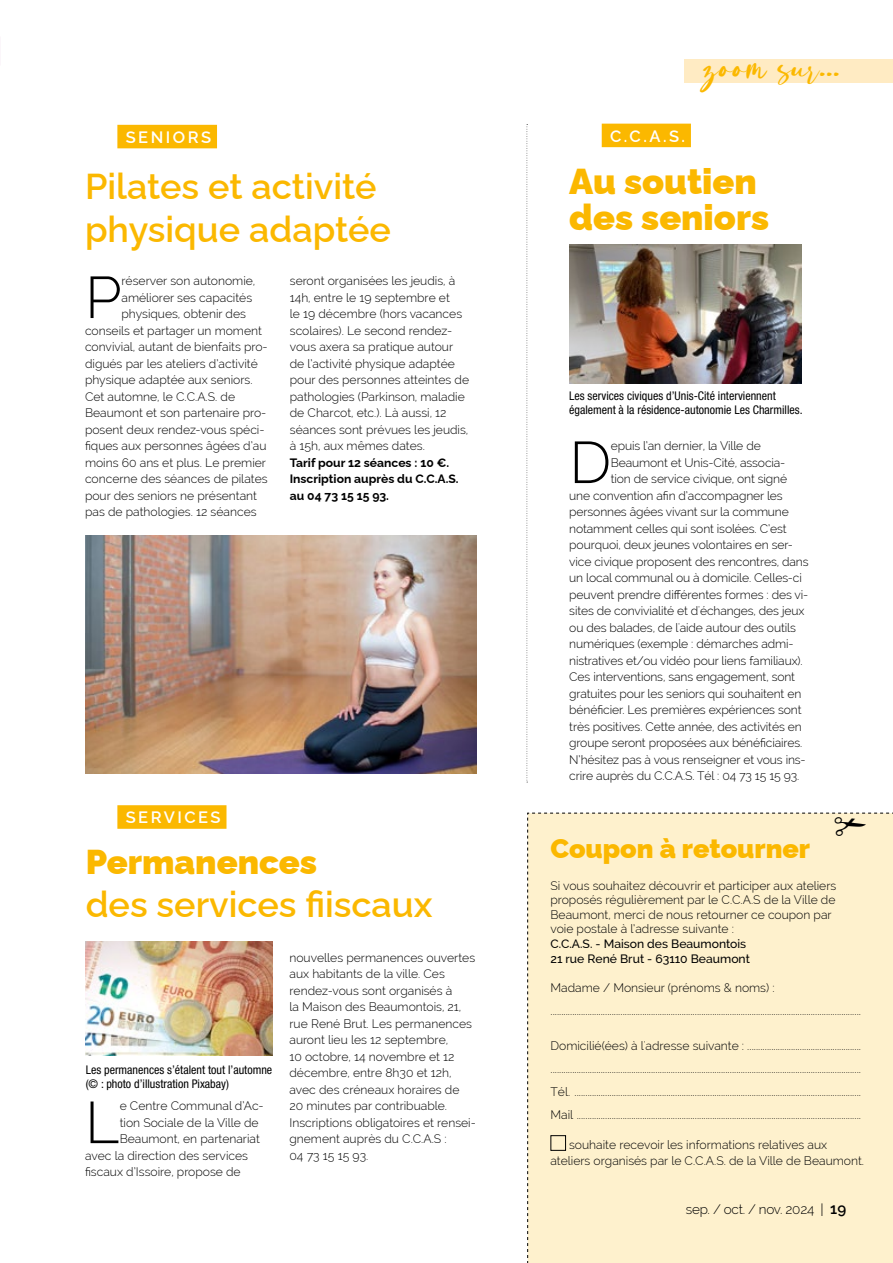
<style>
.page{position:relative;width:893px;height:1263px;background:#fff}
.page>*{position:absolute;margin:0;border:0;box-sizing:border-box;transform-origin:0 0}
.t1{font:300 58.65px "Raleway";color:#000}
.t2{font:44.4px "Oliver Blush";color:#fbb800}
.t3{font:600 36px/43.2px "Raleway";color:#fbb800}
.t4{font:900 36px/36px "Raleway";color:#fbb800}
.t5{font:900 34.5px "Raleway";color:#fbb800}
.t6{font:900 27px "Raleway";color:#fbb800}
.t7{font:600 16.5px "Raleway";letter-spacing:.15em;color:#fff}
.t8{font:300 13.5px "Raleway";letter-spacing:-.02em;color:#000}
.t9{font:300 12.15px/16.5px "Raleway";color:#000}
.t10{font:700 12.15px/16.5px "Raleway";color:#000}
.t11{font:500 12.15px/14.5px "Raleway";color:#000}
.t12{font:condensed 12px/13.5px "Helvetica Neue LT Std";color:#000}
.s1{font-size:17.55px}
.s2{font-weight:600;font-size:15px}
</style>
<div class="page">
<div style="left:602px;top:124px;width:89px;height:23px;background:#fbb800"></div>
<div style="left:117px;top:805px;width:109px;height:24px;background:#fbb800"></div>
<div style="left:117px;top:125px;width:100px;height:23px;background:#fbb800"></div>
<img style="left:569px;top:244px;width:232px;height:139px">
<img style="left:86px;top:942px;width:187px;height:114px">
<img style="left:85px;top:536px;width:392px;height:238px">
<svg style="left:526px;top:124px;width:2px;height:659px"></svg>
<div style="left:684px;top:60px;width:209px;height:23px;background:#ffebc3"></div>
<div style="left:527px;top:813px;width:366px;height:450px;background:#fef1cd"></div>
<h3 class="t7" style="left:126px;top:124px;width:87px">SENIORS</h3>
<h3 class="t3" style="left:85px;top:161px;width:307px">Pilates et activité physique adaptée</h3>
<h1 class="t1" style="left:85px;top:263px;width:38px">P</h1>
<p class="t9" style="left:122px;top:272px;width:135px">réserver son autonomie,</p>
<p class="t9" style="left:122px;top:289px;width:132px">améliorer ses capacités</p>
<p class="t9" style="left:122px;top:305px;width:126px">physiques, obtenir des</p>
<p class="t9" style="left:85px;top:322px;width:178px">conseils et partager un moment</p>
<p class="t9" style="left:85px;top:338px;width:184px">convivial, autant de bienfaits pro-</p>
<p class="t9" style="left:85px;top:355px;width:174px">digués par les ateliers d’activité</p>
<p class="t9" style="left:85px;top:371px;width:169px">physique adaptée aux seniors.</p>
<p class="t9" style="left:85px;top:388px;width:152px">Cet automne, le C.C.A.S. de</p>
<p class="t9" style="left:85px;top:404px;width:183px">Beaumont et son partenaire pro-</p>
<p class="t9" style="left:85px;top:421px;width:181px">posent deux rendez-vous spéci-</p>
<p class="t9" style="left:85px;top:437px;width:183px">fiques aux personnes âgées d’au</p>
<p class="t9" style="left:85px;top:454px;width:183px">moins 60 ans et plus. Le premier</p>
<p class="t9" style="left:85px;top:470px;width:184px">concerne des séances de pilates</p>
<p class="t9" style="left:85px;top:487px;width:173px">pour des seniors ne présentant</p>
<p class="t9" style="left:85px;top:503px;width:173px">pas de pathologies. 12 séances</p>
<p class="t9" style="left:290px;top:272px;width:181px">seront organisées les jeudis, à<br>14h, entre le 19 septembre et<br>le 19 décembre (hors vacances scolaires). Le second rendez&shy;vous axera sa pratique autour de l’activité physique adaptée pour des personnes atteintes de pathologies (Parkinson, maladie de Charcot, etc.). Là aussi, 12 séances sont prévues les jeudis, à 15h, aux mêmes dates.</p>
<p class="t10" style="left:290px;top:453px;width:170px">Tarif pour 12 séances : 10 €.<br>Inscription auprès du C.C.A.S. au 04 73 15 15 93.</p>
<h3 class="t7" style="left:126px;top:804px;width:96px">SERVICES</h3>
<h3 class="t5" style="left:86px;top:834px;width:233px">Permanences</h3>
<h3 class="t3" style="left:86px;top:879px;width:348px">des services fiiscaux</h3>
<p class="t12" style="left:86px;top:1063px;width:188px">Les permanences s’étalent tout l’automne (© : photo d’illustration Pixabay)</p>
<h1 class="t1" style="left:85px;top:1088px;width:36px">L</h1>
<p class="t9" style="left:120px;top:1097px;width:145px">e Centre Communal d’Ac-</p>
<p class="t9" style="left:120px;top:1114px;width:140px">tion Sociale de la Ville de</p>
<p class="t9" style="left:120px;top:1130px;width:142px">Beaumont, en partenariat</p>
<p class="t9" style="left:85px;top:1147px;width:165px">avec la direction des services</p>
<p class="t9" style="left:85px;top:1163px;width:157px">fiscaux d’Issoire, propose de</p>
<p class="t9" style="left:289px;top:949px;width:188px">nouvelles permanences ouvertes aux habitants de la ville. Ces rendez-vous sont organisés à<br>la Maison des Beaumontois, 21, rue René Brut. Les permanences auront lieu les 12 septembre,<br>10 octobre, 14 novembre et 12 décembre, entre 8h30 et 12h, avec des créneaux horaires de<br>20 minutes par contribuable.<br>Inscriptions obligatoires et rensei&shy;gnement auprès du C.C.A.S :<br>04 73 15 15 93.</p>
<h3 class="t7" style="left:610px;top:123px;width:76px">C.C.A.S.</h3>
<h2 class="t2" style="left:703px;top:46px;width:139px">zoom sur...</h2>
<h3 class="t4" style="left:569px;top:159px;width:201px">Au soutien des seniors</h3>
<p class="t12" style="left:569px;top:389px;width:235px">Les services civiques d’Unis-Cité interviennent également à la résidence-autonomie Les Charmilles.</p>
<h1 class="t1" style="left:569px;top:428px;width:44px">D</h1>
<p class="t9" style="left:611px;top:437px;width:151px">epuis l’an dernier, la Ville de</p>
<p class="t9" style="left:611px;top:454px;width:176px">Beaumont et Unis-Cité, associa-</p>
<p class="t9" style="left:611px;top:470px;width:178px">tion de service civique, ont signé</p>
<p class="t9" style="left:569px;top:487px;width:215px">une convention afin d’accompagner les</p>
<p class="t9" style="left:569px;top:503px;width:221px">personnes âgées vivant sur la commune</p>
<p class="t9" style="left:569px;top:520px;width:219px">notamment celles qui sont isolées. C’est</p>
<p class="t9" style="left:569px;top:536px;width:225px">pourquoi, deux jeunes volontaires en ser-</p>
<p class="t9" style="left:569px;top:553px;width:241px">vice civique proposent des rencontres, dans</p>
<p class="t9" style="left:569px;top:569px;width:234px">un local communal ou à domicile. Celles-ci</p>
<p class="t9" style="left:569px;top:586px;width:240px">peuvent prendre différentes formes : des vi-</p>
<p class="t9" style="left:569px;top:602px;width:237px">sites de convivialité et d'échanges, des jeux</p>
<p class="t9" style="left:569px;top:619px;width:228px">ou des balades, de l'aide autour des outils</p>
<p class="t9" style="left:569px;top:635px;width:226px">numériques (exemple : démarches admi-</p>
<p class="t9" style="left:569px;top:652px;width:235px">nistratives et/ou vidéo pour liens familiaux).</p>
<p class="t9" style="left:569px;top:668px;width:227px">Ces interventions, sans engagement, sont</p>
<p class="t9" style="left:569px;top:685px;width:234px">gratuites pour les seniors qui souhaitent en</p>
<p class="t9" style="left:569px;top:701px;width:234px">bénéficier. Les premières expériences sont</p>
<p class="t9" style="left:569px;top:718px;width:234px">très positives. Cette année, des activités en</p>
<p class="t9" style="left:569px;top:734px;width:235px">groupe seront proposées aux bénéficiaires.</p>
<p class="t9" style="left:569px;top:751px;width:238px">N’hésitez pas à vous renseigner et vous ins-</p>
<p class="t9" style="left:569px;top:767px;width:232px">crire auprès du C.C.A.S. Tél : 04 73 15 15 93.</p>
<h3 class="t6" style="left:550px;top:827px;width:261px">Coupon à retourner</h3>
<p class="t9" style="left:550px;top:878px;width:287px;line-height:14.5px">Si vous souhaitez découvrir et participer aux ateliers proposés régulièrement par le C.C.A.S de la Ville de Beaumont, merci de nous retourner ce coupon par voie postale à l’adresse suivante :</p>
<p class="t11" style="left:550px;top:936px;width:201px">C.C.A.S. - Maison des Beaumontois<br>21 rue René Brut - 63110 Beaumont</p>
<p class="t9" style="left:550px;top:976px;width:312px;line-height:23.1px">Madame / Monsieur (prénoms &amp; noms) : ..............................................................................................................................................</p>
<p class="t9" style="left:550px;top:1034px;width:312px;line-height:23.1px;text-align:justify">Domicilié(ées) à l'adresse suivante : .................................................... ..............................................................................................................................................<br>Tél. ...................................................................................................................................<br>Mail ..................................................................................................................................</p>
<p class="t9" style="left:550px;top:1136px;width:315px;text-indent:19px">souhaite recevoir les informations relatives aux ateliers organisés par le C.C.A.S. de la Ville de Beaumont.</p>
<p class="t8" style="left:686px;top:1202px;width:162px">sep. / oct. / nov. 2024 <span class="s1">I</span> <span class="s2">19</span></p>
</div>
